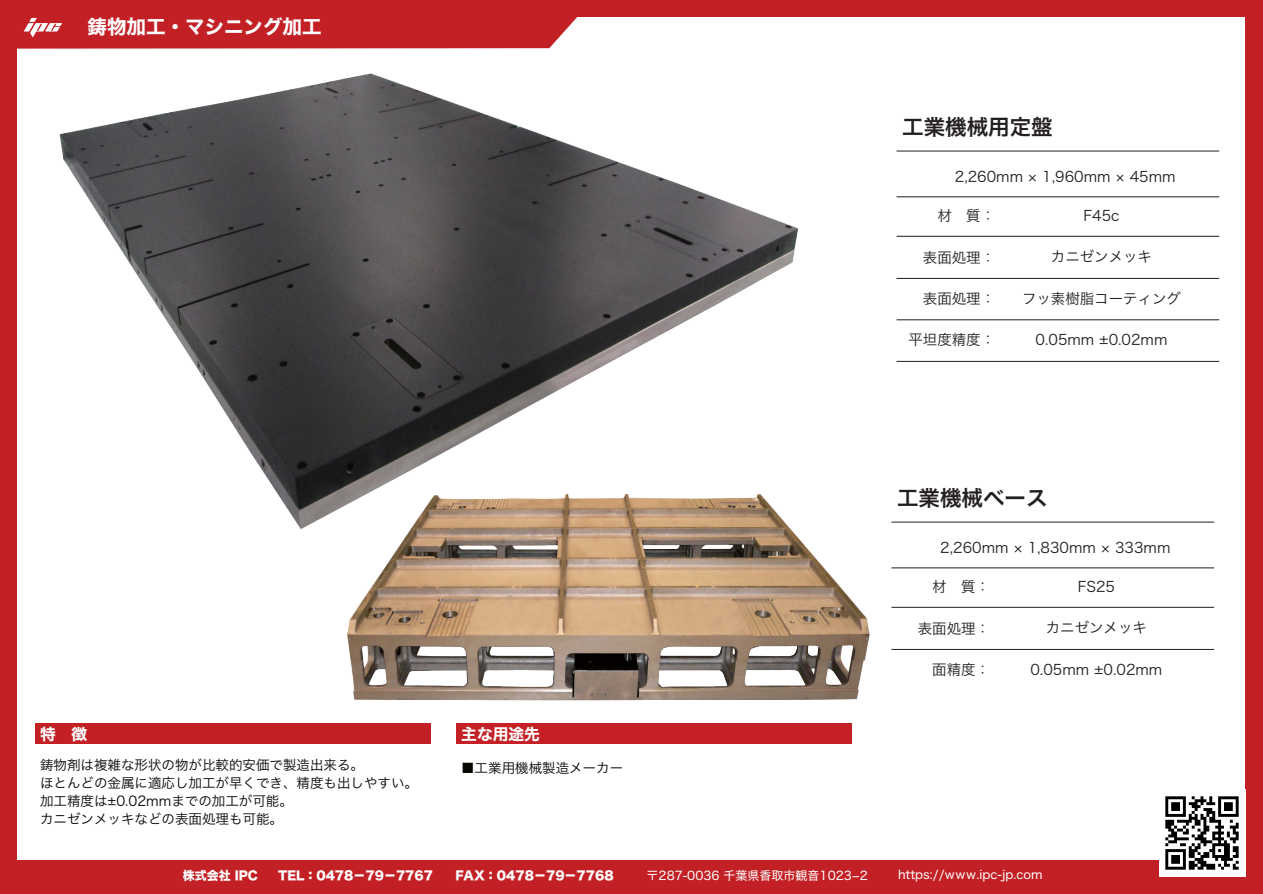
<style>
.page{position:relative;width:1263px;height:894px;background:#fff}
.page>*{position:absolute;margin:0;border:0;box-sizing:border-box;transform-origin:0 0}
.t1{font:21.45px "Hiragino Sans W6";color:#231f20}
.t2{font:19.5px "Hiragino Sans W7";color:#fff}
.t3{font:15.75px "Hiragino Sans W7";color:#fff}
.t4{font:14.4px "Hiragino Sans W3";color:#231f20}
.t5{font:13.5px/18px "Hiragino Sans W3";color:#080704}
.t6{font:12px "Hiragino Sans W4";color:#fff}
.t7{font:12px "Hiragino Sans W8";color:#fff}
</style>
<div class="page">
<div style="left:0;top:0;width:1263px;height:893px;background:#c32025"></div>
<div style="left:18px;top:18px;width:1227px;height:857px;background:#fff"></div>
<svg style="left:17px;top:17px;width:566px;height:32px;background:#c62e33"></svg>
<img style="left:1165px;top:796px;width:74px;height:74px">
<div style="left:18px;top:859px;width:1141px;height:24px;background:#c32025"></div>
<div style="left:35px;top:723px;width:396px;height:20px;background:#c32025"></div>
<div style="left:456px;top:723px;width:396px;height:20px;background:#c42026"></div>
<img style="left:59px;top:73px;width:739px;height:456px">
<img style="left:340px;top:485px;width:530px;height:216px">
<hr style="left:891px;top:567px;width:323px;height:1px;background:#231f20">
<hr style="left:891px;top:607px;width:323px;height:1px;background:#231f20">
<hr style="left:891px;top:649px;width:323px;height:1px;background:#231f20">
<hr style="left:891px;top:521px;width:323px;height:1px;background:#231f20">
<hr style="left:896px;top:196px;width:323px;height:1px;background:#231f20">
<hr style="left:896px;top:236px;width:323px;height:1px;background:#231f20">
<hr style="left:896px;top:278px;width:323px;height:1px;background:#231f20">
<hr style="left:896px;top:319px;width:323px;height:1px;background:#231f20">
<hr style="left:896px;top:361px;width:323px;height:1px;background:#231f20">
<hr style="left:896px;top:151px;width:323px;height:1px;background:#231f20">
<h2 class="t2" style="left:88px;top:17px;width:235px">鋳物加工・マシニング加工</h2>
<p class="t3" style="left:40px;top:725px;width:49px">特 徴</p>
<p class="t5" style="left:40px;top:755px;width:379px">鋳物剤は複雑な形状の物が比較的安価で製造出来る。<br>ほとんどの金属に適応し加工が早くでき、精度も出しやすい。加工精度は±0.02mmまでの加工が可能。<br>カニゼンメッキなどの表面処理も可能。</p>
<p class="t3" style="left:461px;top:725px;width:80px">主な用途先</p>
<p class="t5" style="left:461px;top:758px;width:163px">■工業用機械製造メーカー</p>
<h1 class="t1" style="left:902px;top:116px;width:152px">工業機械用定盤</h1>
<p class="t4" style="left:955px;top:169px;width:222px">2,260mm × 1,960mm × 45mm</p>
<p class="t4" style="left:937px;top:208px;width:59px">材 質：</p>
<p class="t4" style="left:923px;top:250px;width:74px">表面処理：</p>
<p class="t4" style="left:923px;top:291px;width:74px">表面処理：</p>
<p class="t4" style="left:908px;top:332px;width:88px">平坦度精度：</p>
<p class="t4" style="left:1083px;top:208px;width:38px">F45c</p>
<p class="t4" style="left:1051px;top:249px;width:103px">カニゼンメッキ</p>
<p class="t4" style="left:1022px;top:291px;width:160px">フッ素樹脂コーティング</p>
<p class="t4" style="left:1035px;top:332px;width:133px">0.05mm ±0.02mm</p>
<h1 class="t1" style="left:897px;top:486px;width:152px">工業機械ベース</h1>
<p class="t4" style="left:940px;top:539px;width:232px">2,260mm × 1,830mm × 333mm</p>
<p class="t4" style="left:932px;top:579px;width:59px">材 質：</p>
<p class="t4" style="left:918px;top:620px;width:74px">表面処理：</p>
<p class="t4" style="left:932px;top:662px;width:59px">面精度：</p>
<p class="t4" style="left:1078px;top:579px;width:39px">FS25</p>
<p class="t4" style="left:1046px;top:620px;width:103px">カニゼンメッキ</p>
<p class="t4" style="left:1030px;top:661px;width:133px">0.05mm ±0.02mm</p>
<p class="t7" style="left:183px;top:869px;width:77px">株式会社 IPC</p>
<p class="t7" style="left:278px;top:869px;width:157px">TEL：0478−79−7767</p>
<p class="t7" style="left:455px;top:869px;width:160px">FAX：0478−79−7768</p>
<p class="t6" style="left:647px;top:869px;width:223px">〒287-0036 千葉県香取市観音1023-2</p>
<p class="t6" style="left:898px;top:868px;width:146px">https://www.ipc-jp.com</p>
</div>
